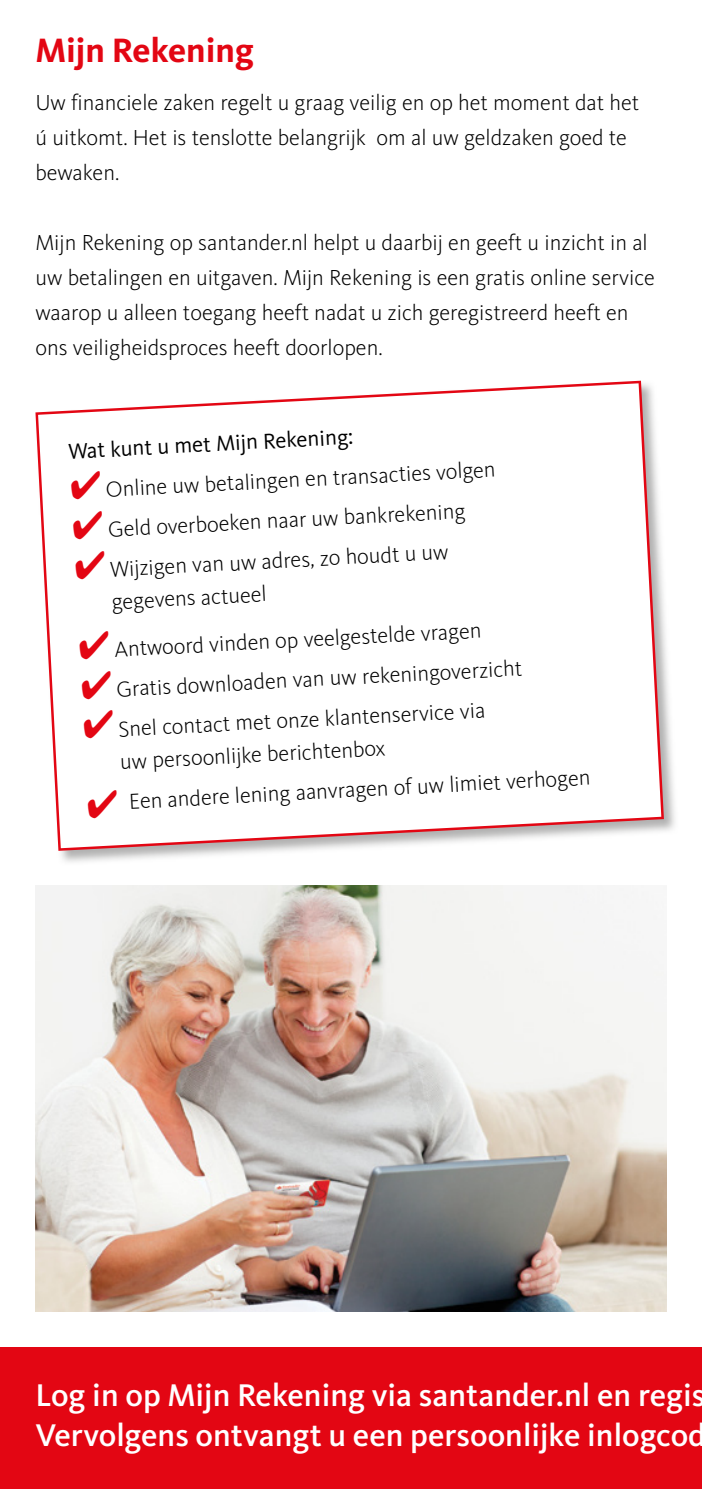
<style>
.page{position:relative;width:702px;height:1489px;background:#fff}
.page>*{position:absolute;margin:0;border:0;box-sizing:border-box;transform-origin:0 0}
.t1{font:700 35px "Kievit OT";color:#e30613}
.t2{font:500 32.5px/40px "Kievit OT";color:#fff}
.t3{font:300 22.5px/35px "Kievit OT";color:#000}
.t4{font:22.5px "Kievit OT";color:#000}
.s1{color:#e30613}
</style>
<div class="page">
<img style="left:58px;top:615px;width:617px;height:247px">
<svg style="left:35px;top:380px;width:629px;height:470px"></svg>
<div style="left:0;top:1346px;width:702px;height:142px;background:#e30613"></div>
<img style="left:35px;top:885px;width:631px;height:426px">
<h1 class="t1" style="left:35px;top:30px;width:220px">Mijn Rekening</h1>
<p class="t3" style="left:35px;top:85px;width:605px">Uw financiele zaken regelt u graag veilig en op het moment dat het ú uitkomt. Het is tenslotte belangrijk om al uw geldzaken goed te bewaken.</p>
<p class="t3" style="left:35px;top:225px;width:620px">Mijn Rekening op santander.nl helpt u daarbij en geeft u inzicht in al uw betalingen en uitgaven. Mijn Rekening is een gratis online service waarop u alleen toegang heeft nadat u zich geregistreerd heeft en ons veiligheidsproces heeft doorlopen.</p>
<p class="t4" style="left:68px;top:438px;width:287px;rotate:-3deg">Wat kunt u met Mijn Rekening:</p>
<p class="t3" style="left:70px;top:474px;width:427px;rotate:-3deg"><span class="s1">✔</span> Online uw betalingen en transacties volgen</p>
<p class="t3" style="left:72px;top:514px;width:395px;rotate:-3deg"><span class="s1">✔</span> Geld overboeken naar uw bankrekening</p>
<p class="t3" style="left:109px;top:553px;width:340px;line-height:32.5px;text-indent:-35px;rotate:-3deg"><span class="s1">✔</span> Wijzigen van uw adres, zo houdt u uw gegevens actueel</p>
<p class="t3" style="left:78px;top:634px;width:404px;rotate:-3deg"><span class="s1">✔</span> Antwoord vinden op veelgestelde vragen</p>
<p class="t3" style="left:80px;top:674px;width:443px;rotate:-3deg"><span class="s1">✔</span> Gratis downloaden van uw rekeningoverzicht</p>
<p class="t3" style="left:118px;top:713px;width:369px;line-height:32.5px;text-indent:-35px;rotate:-3deg"><span class="s1">✔</span> Snel contact met onze klantenservice via uw persoonlijke berichtenbox</p>
<p class="t3" style="left:86px;top:786px;width:505px;rotate:-3deg"><span class="s1">✔</span> Een andere lening aanvragen of uw limiet verhogen</p>
<h2 class="t2" style="left:35px;top:1374px;width:672px">Log in op Mijn Rekening via santander.nl en regis<br>Vervolgens ontvangt u een persoonlijke inlogcod</h2>
</div>
